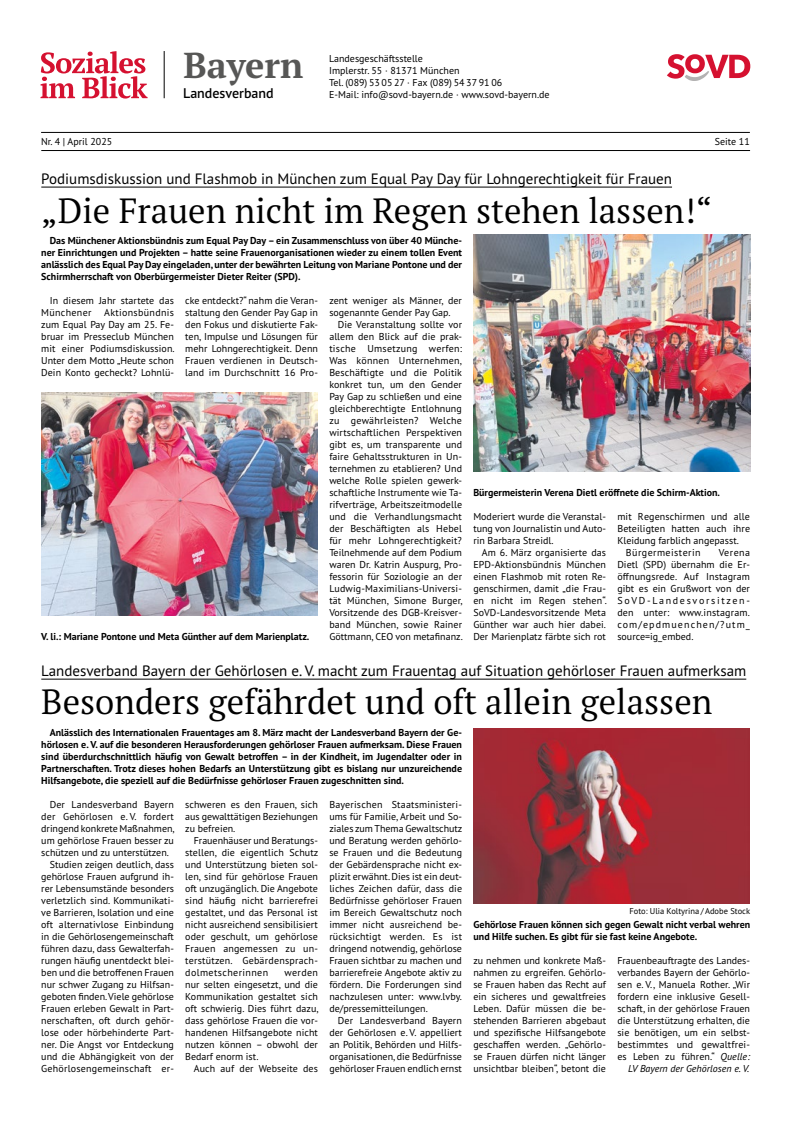
<style>
.page{position:relative;width:791px;height:1134px;background:#fff}
.page>*{position:absolute;margin:0;border:0;box-sizing:border-box;transform-origin:0 0}
.Überschrift{font:700 36px "PT Serif Pro";color:#575756}
.Überschrift_5-spaltig_35_pt{font:35px "PT Serif Pro";color:#000}
.Dachzeile_4_5-spaltig_15_pt{font:15px "PT Sans Pro";color:#000}
.Landesbeilage_Unterzeile{font:600 14px "PT Sans Pro";color:#000}
.Fließtext{font:10px/12px "PT Sans Pro";color:#000;text-align:justify}
.Vorspann{font:700 10px/12px "PT Sans Pro";color:#000;text-align:justify}
.Bildunterschrift{font:700 10px/12px "PT Sans Pro";color:#000}
.Text{font:10px "PT Sans Pro";color:#000}
.Fließtext-2{font:10px "PT Sans Pro";letter-spacing:.045em;color:#000}
.Seitenkopf{font:10px "PT Sans Pro";color:#000}
.Fotohinweis{font:8.5px "PT Sans Pro";color:#000}
.s1{font-style:italic}
</style>
<div class="page">
<hr style="left:164px;top:51px;width:1px;height:47px;background:#000">
<hr style="left:41px;top:132px;width:709px;height:1px;background:#000">
<svg style="left:667px;top:54px;width:83px;height:27px"></svg>
<svg style="left:41px;top:51px;width:107px;height:48px"></svg>
<hr style="left:41px;top:150px;width:709px;height:1px;background:#000">
<img style="left:473px;top:234px;width:277px;height:238px">
<img style="left:41px;top:393px;width:277px;height:223px">
<hr style="left:41px;top:187px;width:631px;height:1px;background:#000">
<hr style="left:41px;top:679px;width:705px;height:1px;background:#000">
<img style="left:473px;top:729px;width:277px;height:174px">
<p class="Überschrift" style="left:183px;top:41px;width:121px">Bayern</p>
<p class="Text" style="left:329px;top:52px;width:95px">Landesgeschäftsstelle</p>
<p class="Text" style="left:329px;top:64px;width:132px">Implerstr. 55 · 81371 München</p>
<p class="Text" style="left:329px;top:76px;width:175px">Tel. (089) 53 05 27 · Fax (089) 54 37 91 06</p>
<p class="Text" style="left:329px;top:88px;width:222px">E-Mail: info@sovd-bayern.de · www.sovd-bayern.de</p>
<p class="Landesbeilage_Unterzeile" style="left:183px;top:84px;width:92px">Landesverband</p>
<p class="Seitenkopf" style="left:41px;top:135px;width:73px">Nr. 4 | April 2025</p>
<p class="Fließtext" style="left:715px;top:135px;width:36px">Seite 11</p>
<p class="Dachzeile_4_5-spaltig_15_pt" style="left:41px;top:169px;width:632px">Podiumsdiskussion und Flashmob in München zum Equal Pay Day für Lohngerechtigkeit für Frauen</p>
<p class="Überschrift_5-spaltig_35_pt" style="left:41px;top:187px;width:673px">„Die Frauen nicht im Regen stehen lassen!“</p>
<p class="Vorspann" style="left:41px;top:234px;width:422px;text-indent:9px">Das Münchener Aktionsbündnis zum Equal Pay Day – ein Zusammenschluss von über 40 Münche&shy;ner Einrichtungen und Projekten – hatte seine Frauenorganisationen wieder zu einem tollen Event anlässlich des Equal Pay Day eingeladen, unter der bewährten Leitung von Mariane Pontone und der Schirmherrschaft von Oberbürgermeister Dieter Reiter (SPD).</p>
<p class="Fließtext" style="left:185px;top:294px;width:134px">cke entdeckt?“ nahm die Veran&shy;staltung den Gender Pay Gap in den Fokus und diskutierte Fak&shy;ten, Impulse und Lösungen für mehr Lohngerechtigkeit. Denn Frauen verdienen in Deutsch&shy;land im Durchschnitt 16 Pro-</p>
<p class="Fließtext" style="left:329px;top:294px;width:134px">zent weniger als Männer, der sogenannte Gender Pay Gap.</p>
<p class="Fließtext" style="left:41px;top:294px;width:134px;text-indent:9px">In diesem Jahr startete das<br>Münchener</p>
<p class="Fließtext" style="left:41px;top:306px;width:135px;text-indent:63px">Aktionsbündnis zum Equal Pay Day am 25. Fe&shy;bruar im Presseclub München mit einer Podiumsdiskussion.<br>Unter dem Motto „Heute schon Dein Konto gecheckt? Lohnlü-</p>
<p class="Fließtext" style="left:329px;top:318px;width:135px;text-indent:9px">Die Veranstaltung sollte vor allem den Blick auf die prak&shy;tische Umsetzung werfen:<br>Was können Unternehmen, Beschäftigte und die Politik konkret tun, um den Gender Pay Gap zu schließen und eine gleichberechtigte Entlohnung zu gewährleisten? Welche wirtschaftlichen Perspektiven gibt es, um transparente und faire Gehaltsstrukturen in Un&shy;ternehmen zu etablieren? Und welche Rolle spielen gewerk&shy;schaftliche Instrumente wie Ta&shy;rifverträge, Arbeitszeitmodelle und die Verhandlungsmacht der Beschäftigten als Hebel für mehr Lohngerechtigkeit?<br>Teilnehmende auf dem Podium waren Dr. Katrin Auspurg, Pro&shy;fessorin für Soziologie an der Ludwig-Maximilians-Universi&shy;tät München, Simone Burger, Vorsitzende des DGB-Kreisver&shy;band München, sowie Rainer Göttmann, CEO von metafinanz.</p>
<p class="Bildunterschrift" style="left:41px;top:630px;width:270px">V. li.: Mariane Pontone und Meta Günther auf dem Marienplatz.</p>
<p class="Bildunterschrift" style="left:473px;top:486px;width:248px">Bürgermeisterin Verena Dietl eröffnete die Schirm-Aktion.</p>
<p class="Fließtext" style="left:473px;top:510px;width:134px">Moderiert wurde die Veranstal&shy;tung von Journalistin und Auto&shy;rin Barbara Streidl.</p>
<p class="Fließtext" style="left:473px;top:546px;width:135px;text-indent:9px">Am 6. März organisierte das EPD-Aktionsbündnis München einen Flashmob mit roten Re&shy;genschirmen, damit „die Frau&shy;en nicht im Regen stehen“.<br>SoVD-Landesvorsitzende Meta Günther war auch hier dabei.<br>Der Marienplatz färbte sich rot</p>
<p class="Fließtext" style="left:617px;top:510px;width:134px">mit Regenschirmen und alle Beteiligten hatten auch ihre Kleidung farblich angepasst.</p>
<p class="Fließtext-2" style="left:626px;top:546px;width:76px">Bürgermeisterin</p>
<p class="Fließtext" style="left:617px;top:546px;width:134px;text-indent:101px">Verena Dietl (SPD) übernahm die Er&shy;öffnungsrede. Auf Instagram gibt es ein Grußwort von der SoVD-Landesvorsitzen&shy;den unter: www.instagram. com/epdmuenchen/?utm_ source=ig_embed.</p>
<p class="Dachzeile_4_5-spaltig_15_pt" style="left:41px;top:661px;width:706px">Landesverband Bayern der Gehörlosen e. V. macht zum Frauentag auf Situation gehörloser Frauen aufmerksam</p>
<p class="Überschrift_5-spaltig_35_pt" style="left:41px;top:678px;width:673px">Besonders gefährdet und oft allein gelassen</p>
<p class="Vorspann" style="left:41px;top:726px;width:422px;text-indent:9px">Anlässlich des Internationalen Frauentages am 8. März macht der Landesverband Bayern der Ge&shy;hörlosen e. V. auf die besonderen Herausforderungen gehörloser Frauen aufmerksam. Diese Frauen sind überdurchschnittlich häufig von Gewalt betroffen – in der Kindheit, im Jugendalter oder in Partnerschaften. Trotz dieses hohen Bedarfs an Unterstützung gibt es bislang nur unzureichende Hilfsangebote, die speziell auf die Bedürfnisse gehörloser Frauen zugeschnitten sind.</p>
<p class="Fließtext" style="left:41px;top:798px;width:135px;text-indent:9px">Der Landesverband Bayern der Gehörlosen e. V. fordert dringend konkrete Maßnahmen, um gehörlose Frauen besser zu schützen und zu unterstützen.</p>
<p class="Fließtext" style="left:41px;top:858px;width:134px;text-indent:9px">Studien zeigen deutlich, dass gehörlose Frauen aufgrund ih&shy;rer Lebensumstände besonders verletzlich sind. Kommunikati&shy;ve Barrieren, Isolation und eine oft alternativlose Einbindung in die Gehörlosengemeinschaft führen dazu, dass Gewalterfah&shy;rungen häufig unentdeckt blei&shy;ben und die betroffenen Frauen nur schwer Zugang zu Hilfsan&shy;geboten finden. Viele gehörlose Frauen erleben Gewalt in Part&shy;nerschaften, oft durch gehör&shy;lose oder hörbehinderte Part&shy;ner. Die Angst vor Entdeckung und die Abhängigkeit von der Gehörlosengemeinschaft er-</p>
<p class="Fließtext" style="left:185px;top:798px;width:134px">schweren es den Frauen, sich aus gewalttätigen Beziehungen zu befreien.</p>
<p class="Fließtext" style="left:185px;top:834px;width:134px;text-indent:9px">Frauenhäuser und Beratungs&shy;stellen, die eigentlich Schutz und Unterstützung bieten sol&shy;len, sind für gehörlose Frauen oft unzugänglich. Die Angebote sind häufig nicht barrierefrei gestaltet, und das Personal ist nicht ausreichend sensibilisiert oder geschult, um gehörlose Frauen angemessen zu un&shy;terstützen. Gebärdensprach&shy;dolmetscherinnen</p>
<p class="Fließtext" style="left:185px;top:966px;width:135px;text-indent:99px">werden nur selten eingesetzt, und die Kommunikation gestaltet sich oft schwierig. Dies führt dazu, dass gehörlose Frauen die vor&shy;handenen Hilfsangebote nicht nutzen können – obwohl der Bedarf enorm ist.</p>
<p class="Fließtext" style="left:194px;top:1062px;width:126px">Auch auf der Webseite des</p>
<p class="Fließtext" style="left:329px;top:798px;width:135px">Bayerischen Staatsministeri&shy;ums für Familie, Arbeit und So&shy;ziales zum Thema Gewaltschutz und Beratung werden gehörlo&shy;se Frauen und die Bedeutung der Gebärdensprache nicht ex&shy;plizit erwähnt. Dies ist ein deut&shy;liches Zeichen dafür, dass die Bedürfnisse gehörloser Frauen im Bereich Gewaltschutz noch immer nicht ausreichend be&shy;rücksichtigt werden. Es ist dringend notwendig, gehörlose Frauen sichtbar zu machen und barrierefreie Angebote aktiv zu fördern. Die Forderungen sind nachzulesen unter: www.lvby. de/pressemitteilungen.</p>
<p class="Fließtext" style="left:329px;top:1014px;width:134px;text-indent:9px">Der Landesverband Bayern der Gehörlosen e. V. appelliert an Politik, Behörden und Hilfs&shy;organisationen, die Bedürfnisse gehörloser Frauen endlich ernst</p>
<p class="Fotohinweis" style="left:629px;top:905px;width:122px">Foto: Ulia Koltyrina / Adobe Stock</p>
<p class="Bildunterschrift" style="left:473px;top:918px;width:278px">Gehörlose Frauen können sich gegen Gewalt nicht verbal wehren und Hilfe suchen. Es gibt für sie fast keine Angebote.</p>
<p class="Fließtext" style="left:473px;top:954px;width:134px">zu nehmen und konkrete Maß&shy;nahmen zu ergreifen. Gehörlo&shy;se Frauen haben das Recht auf ein sicheres und gewaltfreies Leben. Dafür müssen die be&shy;stehenden Barrieren abgebaut und spezifische Hilfsangebote geschaffen werden. „Gehörlo&shy;se Frauen dürfen nicht länger unsichtbar bleiben“, betont die</p>
<p class="Fließtext" style="left:617px;top:954px;width:134px;text-align:right">Frauenbeauftragte des Landes&shy;verbandes Bayern der Gehörlo&shy;sen e. V., Manuela Rother. „Wir fordern eine inklusive Gesell&shy;schaft, in der gehörlose Frauen die Unterstützung erhalten, die sie benötigen, um ein selbst&shy;bestimmtes und gewaltfrei&shy;es Leben zu führen.“ <span class="s1">Quelle:<br>LV Bayern der Gehörlosen e. V.</span></p>
</div>
